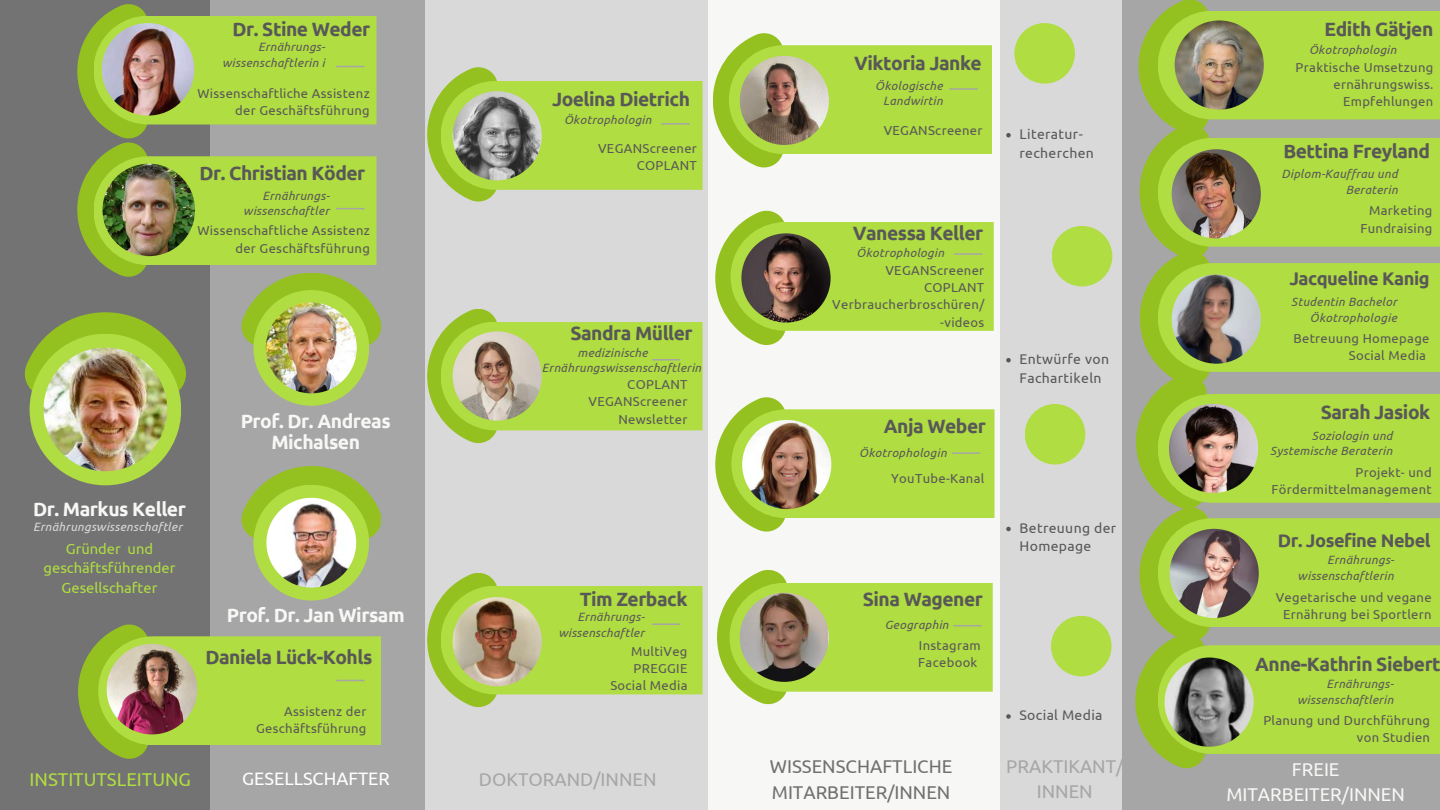
<style>
.page{position:relative;width:1440px;height:810px;background:#fff}
.page>*{position:absolute;margin:0;border:0;box-sizing:border-box;transform-origin:0 0}
.t1{font:700 19.3px/21px "Ubuntu";letter-spacing:-.025em;color:#f7f7f5;text-align:center}
.t2{font:700 19.2px "Ubuntu";letter-spacing:-.025em;color:#595858}
.t3{font:18.5px/25.5px "Ubuntu";color:#717070}
.t4{font:18.5px/25.5px "Ubuntu";color:#a6a6a6;text-align:center}
.t5{font:18.5px/25.5px "Ubuntu";color:#f7f7f5;text-align:center}
.t6{font:18.5px "Ubuntu";color:#b0dd41}
.t7{font:700 18.2px "Ubuntu";letter-spacing:-.025em;color:#595858}
.t8{font:18px "Ubuntu";color:#fff}
.t9{font:14.7px/19.5px "Ubuntu";color:#b0dd41;text-align:center}
.t10{font:14px/18.8px "Ubuntu";letter-spacing:.025em;color:#595858}
.t11{font:13px/17.2px "Ubuntu";letter-spacing:.025em;color:#595858;text-align:right}
.t12{font:italic 12px/15.8px "Ubuntu";letter-spacing:.025em;color:#595858;text-align:right}
.t13{font:italic 12px "Ubuntu";letter-spacing:.025em;color:#d9d9d9}
</style>
<div class="page">
<div style="left:0;top:0;width:211px;height:810px;background:#737373"></div>
<div style="left:30px;top:334px;width:151px;height:151px;background:#b0dd41;border-radius:50%"></div>
<img style="left:44px;top:348px;width:123px;height:123px;border-radius:50%">
<div style="left:422px;top:0;width:292px;height:810px;background:#d9d9d9"></div>
<div style="left:211px;top:0;width:214px;height:810px;background:#a6a6a6"></div>
<div style="left:708px;top:0;width:292px;height:810px;background:#f7f7f5"></div>
<div style="left:1000px;top:0;width:210px;height:810px;background:#d9d9d9"></div>
<div style="left:1123px;top:0;width:317px;height:810px;background:#a6a6a6"></div>
<svg style="left:78px;top:625px;width:303px;height:134px"></svg>
<svg style="left:427px;top:573px;width:276px;height:134px"></svg>
<svg style="left:427px;top:67px;width:276px;height:135px"></svg>
<svg style="left:427px;top:309px;width:276px;height:134px"></svg>
<svg style="left:241px;top:466px;width:140px;height:72px"></svg>
<div style="left:253px;top:485px;width:116px;height:116px;background:#b0dd41;border-radius:50%"></div>
<svg style="left:715px;top:211px;width:279px;height:134px"></svg>
<div style="left:253px;top:290px;width:116px;height:116px;background:#b0dd41;border-radius:50%"></div>
<img style="left:266px;top:498px;width:90px;height:90px;border-radius:50%">
<hr style="left:653px;top:623px;width:27px;height:2px;background:#a6a6a6">
<img style="left:453px;top:597px;width:89px;height:89px;border-radius:50%">
<img style="left:453px;top:91px;width:89px;height:89px;border-radius:50%">
<hr style="left:653px;top:359px;width:27px;height:2px;background:#a6a6a6">
<hr style="left:662px;top:123px;width:27px;height:2px;background:#a6a6a6">
<hr style="left:955px;top:253px;width:27px;height:2px;background:#a6a6a6">
<img style="left:453px;top:331px;width:89px;height:90px;border-radius:50%">
<img style="left:25px;top:4px;width:356px;height:393px">
<svg style="left:1006px;top:133px;width:5px;height:4px"></svg>
<svg style="left:1006px;top:358px;width:5px;height:4px"></svg>
<svg style="left:1006px;top:527px;width:5px;height:4px"></svg>
<svg style="left:1006px;top:714px;width:5px;height:5px"></svg>
<img style="left:741px;top:233px;width:90px;height:90px;border-radius:50%">
<svg style="left:715px;top:397px;width:280px;height:135px"></svg>
<hr style="left:952px;top:452px;width:28px;height:2px;background:#a6a6a6">
<img style="left:742px;top:420px;width:89px;height:89px;border-radius:50%">
<div style="left:1051px;top:616px;width:61px;height:60px;background:#b0dd41;border-radius:50%"></div>
<svg style="left:717px;top:570px;width:276px;height:134px"></svg>
<div style="left:1025px;top:404px;width:60px;height:61px;background:#b0dd41;border-radius:50%"></div>
<div style="left:1014px;top:23px;width:61px;height:61px;background:#b0dd41;border-radius:50%"></div>
<div style="left:1052px;top:226px;width:60px;height:60px;background:#b0dd41;border-radius:50%"></div>
<svg style="left:713px;top:33px;width:279px;height:135px"></svg>
<hr style="left:950px;top:88px;width:27px;height:2px;background:#a6a6a6">
<img style="left:740px;top:56px;width:89px;height:89px;border-radius:50%">
<svg style="left:1135px;top:0;width:305px;height:768px"></svg>
<img style="left:1165px;top:658px;width:89px;height:89px;border-radius:50%">
<h2 class="t2" style="left:233px;top:17px;width:139px">Dr. Stine Weder</h2>
<p class="t12" style="left:222px;top:38px;width:105px">Ernährungs&shy;wissenschaftlerin i</p>
<p class="t11" style="left:197px;top:84px;width:174px">Wissenschaftliche Assistenz der Geschäftsführung</p>
<h2 class="t2" style="left:199px;top:162px;width:168px">Dr. Christian Köder</h2>
<p class="t12" style="left:243px;top:187px;width:88px">Ernährungs&shy;wissenschaftler</p>
<p class="t11" style="left:198px;top:222px;width:174px">Wissenschaftliche Assistenz der Geschäftsführung</p>
<h1 class="t1" style="left:33px;top:498px;width:154px">Dr. Markus Keller</h1>
<p class="t13" style="left:33px;top:519px;width:151px">Ernährungswissenschaftler</p>
<p class="t9" style="left:44px;top:538px;width:133px">Gründer und geschäftsführender<br>Gesellschafter</p>
<h1 class="t1" style="left:241px;top:410px;width:152px">Prof. Dr. Andreas<br>Michalsen</h1>
<h1 class="t1" style="left:227px;top:604px;width:179px">Prof. Dr. Jan Wirsam</h1>
<h2 class="t2" style="left:206px;top:646px;width:168px">Daniela Lück-Kohls</h2>
<p class="t11" style="left:256px;top:702px;width:112px">Assistenz der<br>Geschäftsführung</p>
<h2 class="t2" style="left:552px;top:88px;width:140px">Joelina Dietrich</h2>
<p class="t12" style="left:564px;top:112px;width:89px">Ökotrophologin</p>
<p class="t11" style="left:598px;top:139px;width:100px">VEGANScreener<br>COPLANT</p>
<h2 class="t2" style="left:570px;top:322px;width:124px">Sandra Müller</h2>
<p class="t12" style="left:542px;top:344px;width:161px;text-align:left;text-indent:36px">medizinische<br>Ernährungswissenschaftlerin</p>
<p class="t11" style="left:589px;top:375px;width:100px">COPLANT<br>VEGANScreener<br>Newsletter</p>
<h2 class="t2" style="left:580px;top:587px;width:109px">Tim Zerback</h2>
<p class="t11" style="left:610px;top:642px;width:79px">MultiVeg<br>PREGGIE<br>Social Media</p>
<p class="t12" style="left:558px;top:608px;width:88px">Ernährungs&shy;wissenschaftler</p>
<h2 class="t2" style="left:854px;top:52px;width:129px">Viktoria Janke</h2>
<p class="t12" style="left:875px;top:77px;width:69px">Ökologische<br>Landwirtin</p>
<p class="t11" style="left:884px;top:121px;width:100px">VEGANScreener</p>
<h2 class="t2" style="left:853px;top:222px;width:132px">Vanessa Keller</h2>
<p class="t12" style="left:857px;top:245px;width:89px">Ökotrophologin</p>
<p class="t11" style="left:832px;top:261px;width:154px">VEGANScreener<br>COPLANT<br>Verbraucherbroschüren/ -videos</p>
<h2 class="t2" style="left:884px;top:415px;width:103px">Anja Weber</h2>
<p class="t12" style="left:859px;top:444px;width:89px">Ökotrophologin</p>
<p class="t11" style="left:891px;top:469px;width:95px">YouTube-Kanal</p>
<h2 class="t2" style="left:863px;top:587px;width:122px">Sina Wagener</h2>
<p class="t11" style="left:918px;top:636px;width:64px;text-align:left">Instagram<br>Facebook</p>
<p class="t12" style="left:885px;top:617px;width:65px">Geographin</p>
<p class="t10" style="left:1020px;top:124px;width:76px">Literatur&shy;recherchen</p>
<p class="t10" style="left:1020px;top:349px;width:91px">Entwürfe von<br>Fachartikeln</p>
<p class="t10" style="left:1020px;top:518px;width:98px">Betreuung der<br>Homepage</p>
<p class="t10" style="left:1020px;top:705px;width:85px">Social Media</p>
<h3 class="t6" style="left:30px;top:768px;width:163px">INSTITUTSLEITUNG</h3>
<h3 class="t8" style="left:242px;top:768px;width:149px">GESELLSCHAFTER</h3>
<h3 class="t4" style="left:479px;top:766px;width:179px">DOKTORAND/INNEN</h3>
<h3 class="t3" style="left:770px;top:753px;width:184px">WISSENSCHAFTLICHE<br>MITARBEITER/INNEN</h3>
<h3 class="t4" style="left:1006px;top:753px;width:119px">PRAKTIKANT/<br>INNEN</h3>
<h2 class="t2" style="left:1325px;top:18px;width:110px">Edith Gätjen</h2>
<p class="t12" style="left:1309px;top:41px;width:89px">Ökotrophologin</p>
<p class="t11" style="left:1296px;top:58px;width:139px">Praktische Umsetzung ernährungswiss.<br>Empfehlungen</p>
<h2 class="t2" style="left:1283px;top:139px;width:148px">Bettina Freyland</h2>
<p class="t12" style="left:1282px;top:166px;width:118px">Diplom-Kauffrau und<br>Beraterin</p>
<p class="t11" style="left:1360px;top:202px;width:73px">Marketing<br>Fundraising</p>
<h3 class="t7" style="left:1289px;top:267px;width:142px">Jacqueline Kanig</h3>
<p class="t12" style="left:1291px;top:293px;width:107px">Studentin Bachelor<br>Ökotrophologie</p>
<p class="t11" style="left:1293px;top:329px;width:138px">Betreuung Homepage<br>Social Media</p>
<h2 class="t2" style="left:1321px;top:400px;width:111px">Sarah Jasiok</h2>
<p class="t12" style="left:1270px;top:427px;width:124px">Soziologin und<br>Systemische Beraterin</p>
<p class="t11" style="left:1271px;top:463px;width:162px">Projekt- und<br>Fördermittelmanagement</p>
<h3 class="t7" style="left:1278px;top:529px;width:154px">Dr. Josefine Nebel</h3>
<p class="t12" style="left:1298px;top:552px;width:98px">Ernährungs&shy;wissenschaftlerin</p>
<p class="t11" style="left:1276px;top:588px;width:157px;text-align:center">Vegetarische und vegane<br>Ernährung bei Sportlern</p>
<h2 class="t2" style="left:1255px;top:653px;width:187px">Anne-Kathrin Siebert</h2>
<p class="t12" style="left:1297px;top:676px;width:98px">Ernährungs&shy;wissenschaftlerin</p>
<p class="t11" style="left:1263px;top:711px;width:168px">Planung und Durchführung von Studien</p>
<h3 class="t5" style="left:1226px;top:756px;width:180px">FREIE<br>MITARBEITER/INNEN</h3>
</div>
